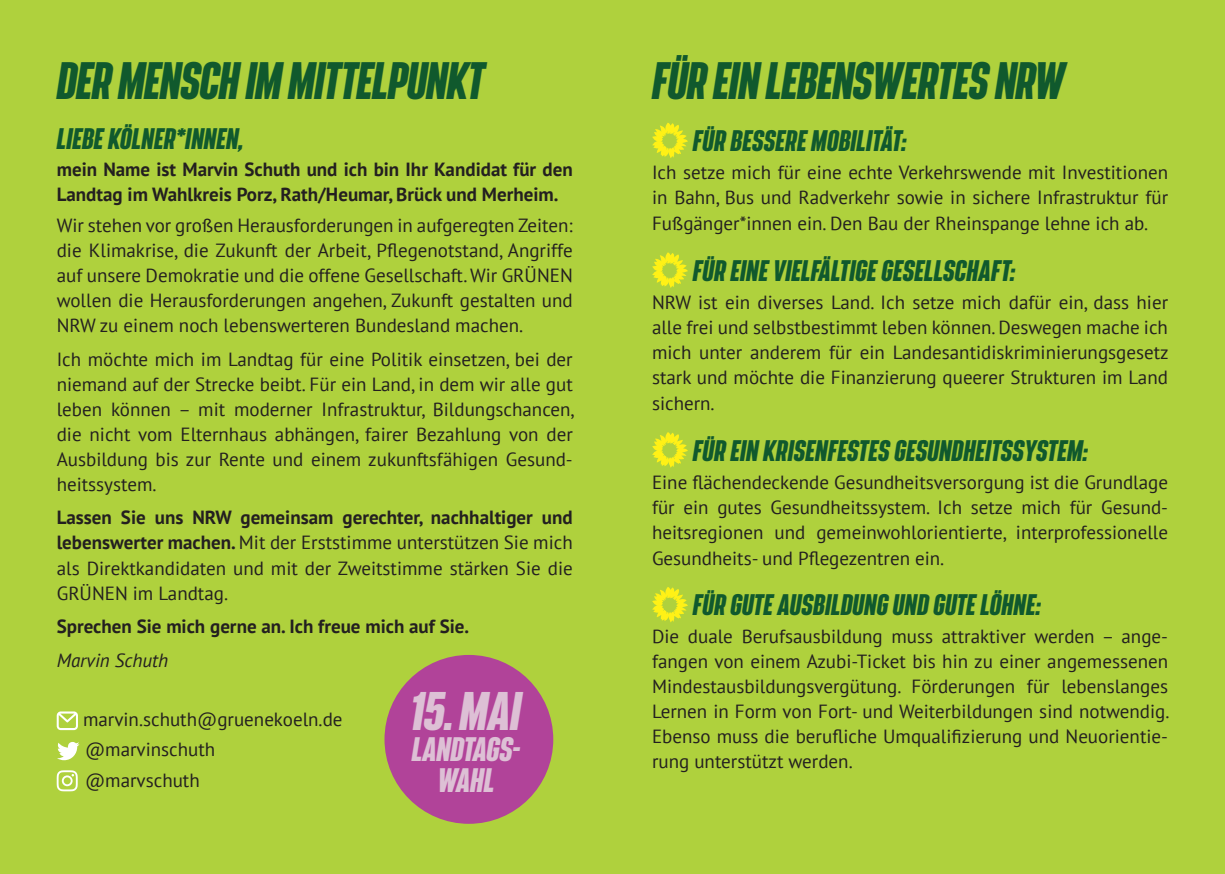
<style>
.page{position:relative;width:1225px;height:874px;background:#fff}
.page>*{position:absolute;margin:0;border:0;box-sizing:border-box;transform-origin:0 0}
.t1{font:italic 700 47.6px "Bereit";color:#ddc0d5}
.t2{font:italic 700 46px "Bereit";letter-spacing:-.02em;color:#10592d}
.t3{font:italic 700 29.6px/30.6px "Bereit";letter-spacing:-.015em;color:#ddc0d5;text-align:center}
.t4{font:italic 700 26px "Bereit";color:#10592d}
.t5{font:19px/25px "PT Sans";color:#231f20;text-align:justify}
.t6{font:700 19px/25px "PT Sans";color:#231f20}
.t7{font:italic 19px "PT Sans";color:#231f20}
.s1{font-weight:700}
</style>
<div class="page">
<div style="left:0;top:0;width:1225px;height:873px;background:#afd13d"></div>
<svg style="left:652px;top:123px;width:36px;height:35px"></svg>
<svg style="left:652px;top:252px;width:36px;height:36px"></svg>
<svg style="left:652px;top:432px;width:36px;height:35px"></svg>
<svg style="left:652px;top:587px;width:36px;height:35px"></svg>
<svg style="left:57px;top:711px;width:21px;height:18px"></svg>
<svg style="left:57px;top:742px;width:22px;height:17px"></svg>
<svg style="left:57px;top:770px;width:21px;height:21px"></svg>
<div style="left:384px;top:654px;width:169px;height:169px;background:#b14399;border-radius:50%"></div>
<h2 class="t2" style="left:57px;top:53px;width:429px">DER MENSCH IM MITTELPUNKT</h2>
<h2 class="t2" style="left:652px;top:53px;width:391px">FÜR EIN LEBENSWERTES NRW</h2>
<h3 class="t4" style="left:57px;top:123px;width:189px">LIEBE KÖLNER*INNEN,</h3>
<p class="t6" style="left:57px;top:157px;width:517px">mein Name ist Marvin Schuth und ich bin Ihr Kandidat für den<br>Landtag im Wahlkreis Porz, Rath/Heumar, Brück und Merheim.</p>
<p class="t5" style="left:57px;top:212px;width:517px">Wir stehen vor großen Herausforderungen in aufgeregten Zeiten: die Klimakrise, die Zukunft der Arbeit, Pflegenotstand, Angriffe auf unsere Demokratie und die offene Gesellschaft. Wir GRÜNEN wollen die Herausforderungen angehen, Zukunft gestalten und NRW zu einem noch lebenswerteren Bundesland machen.</p>
<p class="t5" style="left:57px;top:346px;width:519px">Ich möchte mich im Landtag für eine Politik einsetzen, bei der niemand auf der Strecke beibt. Für ein Land, in dem wir alle gut leben können – mit moderner Infrastruktur, Bildungschancen, die nicht vom Elternhaus abhängen, fairer Bezahlung von der Ausbildung bis zur Rente und einem zukunftsfähigen Gesund&shy;heitssystem.</p>
<p class="t5" style="left:57px;top:504px;width:517px"><span class="s1">Lassen Sie uns NRW gemeinsam gerechter, nachhaltiger und lebenswerter machen.</span> Mit der Erststimme unterstützen Sie mich als Direktkandidaten und mit der Zweitstimme stärken Sie die GRÜNEN im Landtag.</p>
<p class="t6" style="left:57px;top:613px;width:414px">Sprechen Sie mich gerne an. Ich freue mich auf Sie.</p>
<p class="t7" style="left:57px;top:647px;width:113px">Marvin Schuth</p>
<p class="t5" style="left:83px;top:702px;width:261px;line-height:30.6px;text-align:left">marvin.schuth@gruenekoeln.de @marvinschuth<br>@marvschuth</p>
<h1 class="t1" style="left:410px;top:682px;width:112px">15. MAI</h1>
<h3 class="t3" style="left:412px;top:733px;width:110px">LANDTAGS-<br>WAHL</h3>
<h3 class="t4" style="left:693px;top:125px;width:215px">FÜR BESSERE MOBILITÄT:</h3>
<p class="t5" style="left:652px;top:159px;width:517px">Ich setze mich für eine echte Verkehrswende mit Investitionen in Bahn, Bus und Radverkehr sowie in sichere Infrastruktur für Fußgänger*innen ein. Den Bau der Rheinspange lehne ich ab.</p>
<h3 class="t4" style="left:693px;top:255px;width:324px">FÜR EINE VIELFÄLTIGE GESELLSCHAFT:</h3>
<p class="t5" style="left:652px;top:289px;width:518px">NRW ist ein diverses Land. Ich setze mich dafür ein, dass hier alle frei und selbstbestimmt leben können. Deswegen mache ich mich unter anderem für ein Landesantidiskriminierungsgesetz stark und möchte die Finanzierung queerer Strukturen im Land sichern.</p>
<h3 class="t4" style="left:693px;top:434px;width:397px">FÜR EIN KRISENFESTES GESUNDHEITSSYSTEM:</h3>
<p class="t5" style="left:652px;top:468px;width:517px">Eine flächendeckende Gesundheitsversorgung ist die Grundlage für ein gutes Gesundheitssystem. Ich setze mich für Gesund&shy;heitsregionen und gemeinwohlorientierte, interprofessionelle Gesundheits- und Pflegezentren ein.</p>
<h3 class="t4" style="left:693px;top:589px;width:350px">FÜR GUTE AUSBILDUNG UND GUTE LÖHNE:</h3>
<p class="t5" style="left:652px;top:623px;width:519px">Die duale Berufsausbildung muss attraktiver werden – ange&shy;fangen von einem Azubi-Ticket bis hin zu einer angemessenen Mindestausbildungsvergütung. Förderungen für lebenslanges Lernen in Form von Fort- und Weiterbildungen sind notwendig.<br>Ebenso muss die berufliche Umqualifizierung und Neuorientie&shy;rung unterstützt werden.</p>
</div>
